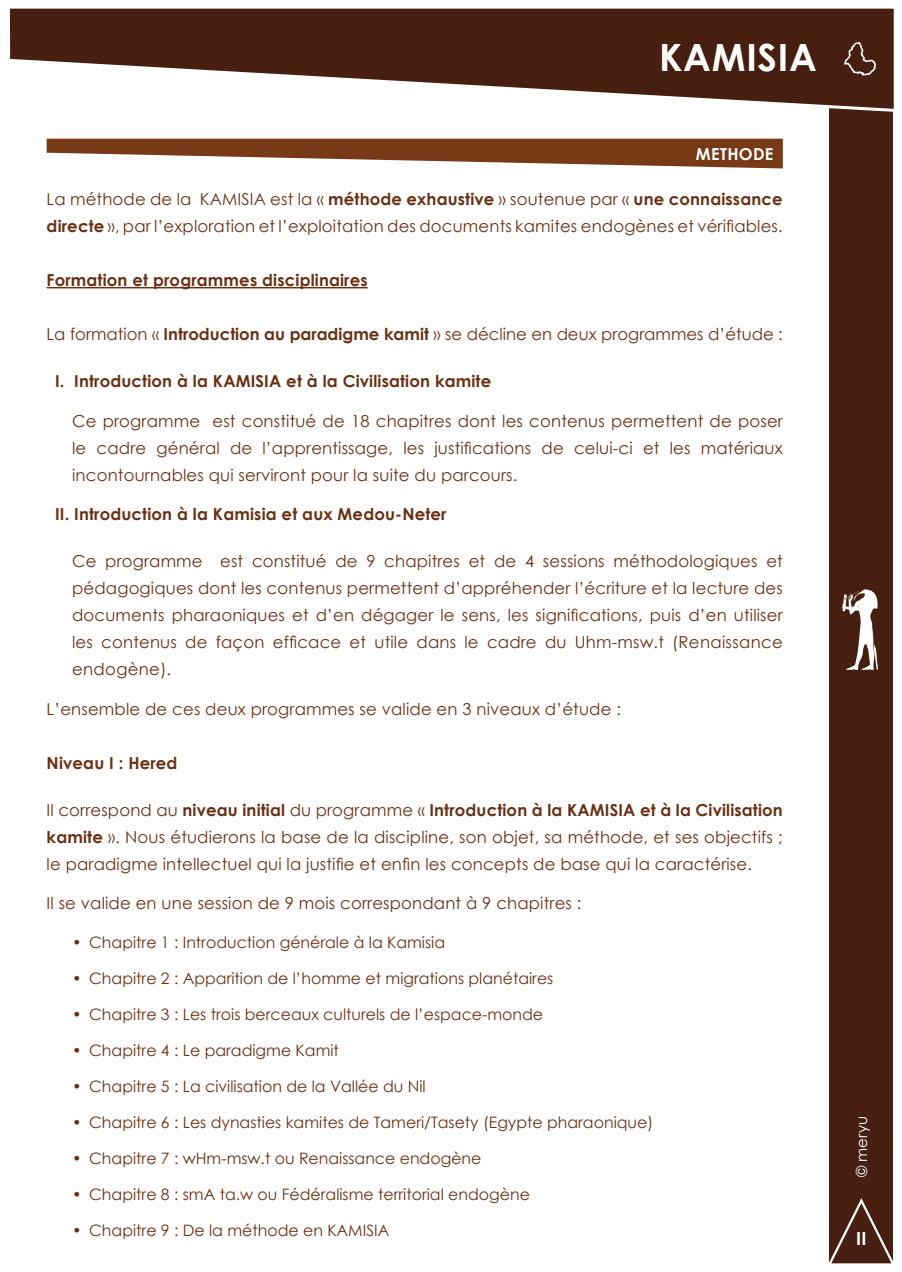
<style>
.page{position:relative;width:902px;height:1272px;background:#fff}
.page>*{position:absolute;margin:0;border:0;box-sizing:border-box;transform-origin:0 0}
.t1{font:700 37.5px "Century Gothic";letter-spacing:.02em;color:#fff}
.t2{font:700 18px "Century Gothic";color:#fff}
.t3{font:16.5px/27px "Century Gothic";letter-spacing:.01em;color:#693114;text-align:justify}
.t4{font:700 16.5px "Century Gothic";letter-spacing:.01em;color:#693114}
.t5{font:700 16.5px "Century Gothic";letter-spacing:.02em;color:#fff}
.t6{font:15.75px "Century Gothic";color:#693114}
.t7{font:15px "Century Gothic";color:#fff}
.s1{font-weight:700}
</style>
<div class="page">
<div style="left:829px;top:9px;width:64px;height:1254px;background:#461f10"></div>
<hr style="left:47px;top:287px;width:321px;height:1px;background:#693114">
<svg style="left:9px;top:8px;width:885px;height:104px"></svg>
<svg style="left:829px;top:1198px;width:64px;height:66px"></svg>
<svg style="left:47px;top:139px;width:735px;height:29px"></svg>
<svg style="left:842px;top:589px;width:36px;height:81px"></svg>
<svg style="left:843px;top:41px;width:34px;height:39px"></svg>
<h1 class="t1" style="left:659px;top:29px;width:159px">KAMISIA</h1>
<p class="t5" style="left:696px;top:141px;width:79px">METHODE</p>
<p class="t3" style="left:47px;top:185px;width:737px">La méthode de la KAMISIA est la « <span class="s1">méthode exhaustive</span> » soutenue par « <span class="s1">une connaissance directe</span> », par l’exploration et l’exploitation des documents kamites endogènes et vérifiables.</p>
<p class="t4" style="left:47px;top:267px;width:322px">Formation et programmes disciplinaires</p>
<p class="t3" style="left:47px;top:320px;width:737px">La formation « <span class="s1">Introduction au paradigme kamit</span> » se décline en deux programmes d’étude :</p>
<p class="t4" style="left:55px;top:368px;width:437px">I. Introduction à la KAMISIA et à la Civilisation kamite</p>
<p class="t3" style="left:72px;top:407px;width:712px">Ce programme est constitué de 18 chapitres dont les contenus permettent de poser le cadre général de l’apprentissage, les justifications de celui-ci et les matériaux incontournables qui serviront pour la suite du parcours.</p>
<p class="t4" style="left:55px;top:501px;width:393px">II. Introduction à la Kamisia et aux Medou-Neter</p>
<p class="t3" style="left:72px;top:547px;width:712px">Ce programme est constitué de 9 chapitres et de 4 sessions méthodologiques et pédagogiques dont les contenus permettent d’appréhender l’écriture et la lecture des documents pharaoniques et d’en dégager le sens, les significations, puis d’en utiliser les contenus de façon efficace et utile dans le cadre du Uhm-msw.t (Renaissance endogène).</p>
<p class="t3" style="left:47px;top:695px;width:575px">L’ensemble de ces deux programmes se valide en 3 niveaux d’étude :</p>
<p class="t4" style="left:47px;top:750px;width:132px">Niveau I : Hered</p>
<p class="t3" style="left:47px;top:795px;width:737px">Il correspond au <span class="s1">niveau initial</span> du programme « <span class="s1">Introduction à la KAMISIA et à la Civilisation kamite</span> ». Nous étudierons la base de la discipline, son objet, sa méthode, et ses objectifs ; le paradigme intellectuel qui la justifie et enfin les concepts de base qui la caractérise.</p>
<p class="t3" style="left:47px;top:889px;width:536px">Il se valide en une session de 9 mois correspondant à 9 chapitres :</p>
<p class="t6" style="left:72px;top:931px;width:374px">• Chapitre 1 : Introduction générale à la Kamisia</p>
<p class="t6" style="left:72px;top:967px;width:482px">• Chapitre 2 : Apparition de l’homme et migrations planétaires</p>
<p class="t6" style="left:72px;top:1003px;width:472px">• Chapitre 3 : Les trois berceaux culturels de l’espace-monde</p>
<p class="t6" style="left:72px;top:1039px;width:268px">• Chapitre 4 : Le paradigme Kamit</p>
<p class="t6" style="left:72px;top:1075px;width:355px">• Chapitre 5 : La civilisation de la Vallée du Nil</p>
<p class="t6" style="left:72px;top:1111px;width:582px">• Chapitre 6 : Les dynasties kamites de Tameri/Tasety (Egypte pharaonique)</p>
<p class="t6" style="left:72px;top:1147px;width:411px">• Chapitre 7 : wHm-msw.t ou Renaissance endogène</p>
<p class="t6" style="left:72px;top:1183px;width:459px">• Chapitre 8 : smA ta.w ou Fédéralisme territorial endogène</p>
<p class="t6" style="left:72px;top:1219px;width:319px">• Chapitre 9 : De la méthode en KAMISIA</p>
<p class="t7" style="left:851px;top:1176px;width:62px;rotate:-90deg">© meryu</p>
<p class="t2" style="left:856px;top:1224px;width:12px">II</p>
</div>
